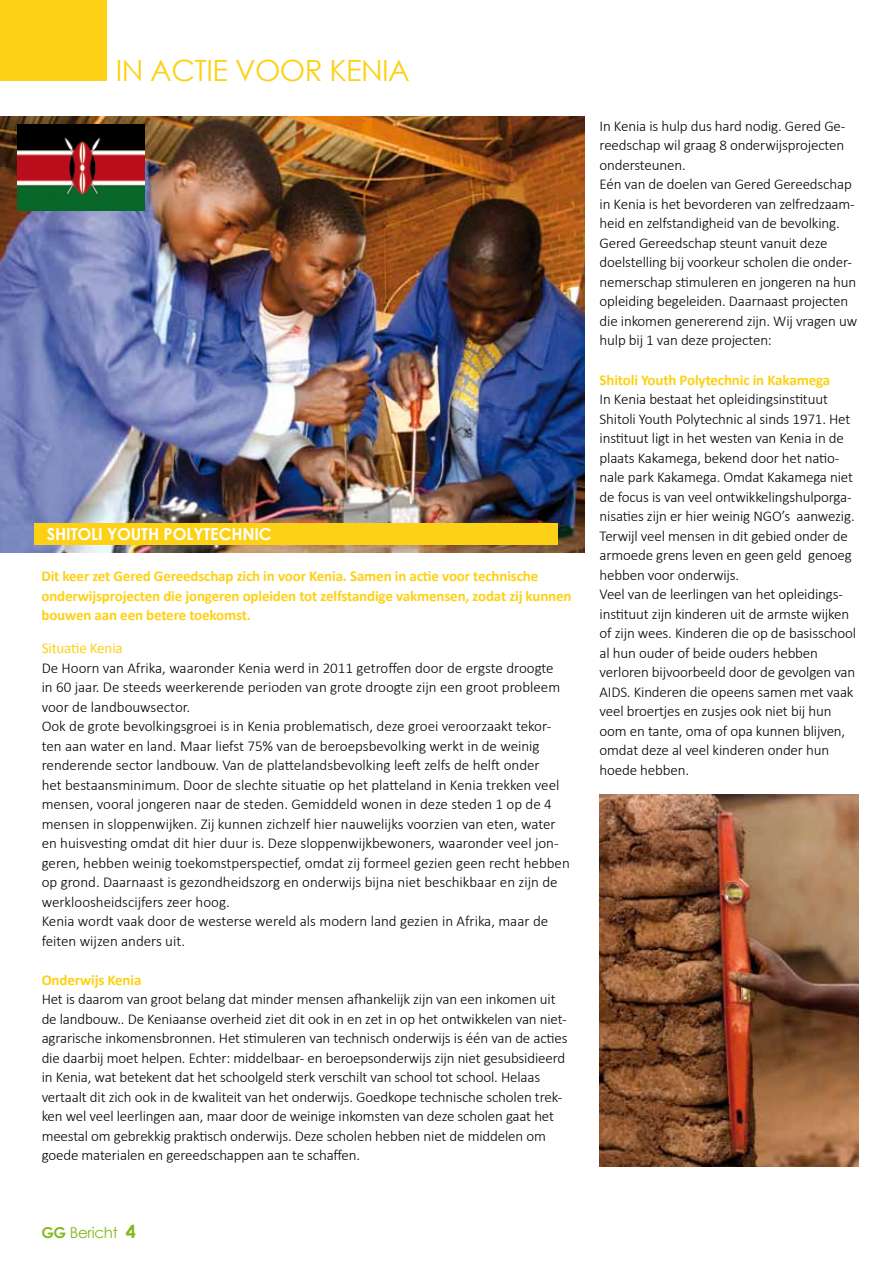
<style>
.page{position:relative;width:893px;height:1263px;background:#fff}
.page>*{position:absolute;margin:0;border:0;box-sizing:border-box;transform-origin:0 0}
.t1{font:29.25px "Century Gothic";letter-spacing:-.02em;color:#fdd115}
.t2{font:700 16.5px "Century Gothic";letter-spacing:-.01em;color:#fff}
.t3{font:300 15px/19.5px "Calibri";letter-spacing:-.01em;color:#000}
.t4{font:700 15px/19.5px "Calibri";letter-spacing:-.01em;color:#fdd115}
.t5{font:15px "Calibri";letter-spacing:-.01em;color:#fdd115}
.t6{font:15px "Century Gothic";letter-spacing:-.02em;color:#83b81a}
.s1{font-weight:700}
.s2{font-weight:700;font-size:18px}
</style>
<div class="page">
<div style="left:0;top:0;width:106px;height:81px;background:#fdd115"></div>
<img style="left:0;top:117px;width:585px;height:436px">
<img style="left:17px;top:125px;width:128px;height:86px">
<div style="left:35px;top:523px;width:523px;height:21px;background:#fdd115"></div>
<img style="left:600px;top:794px;width:258px;height:373px">
<h1 class="t1" style="left:116px;top:52px;width:71px">IN ACTIE</h1>
<h1 class="t1" style="left:235px;top:52px;width:176px">VOOR KENIA</h1>
<p class="t2" style="left:47px;top:523px;width:28px">SHITOLI</p>
<p class="t2" style="left:107px;top:523px;width:166px">YOUTH POLYTECHNIC</p>
<p class="t4" style="left:41px;top:567px;width:532px">Dit keer zet Gered Gereedschap zich in voor Kenia. Samen in actie voor technische onderwijsprojecten die jongeren opleiden tot zelfstandige vakmensen, zodat zij kunnen bouwen aan een betere toekomst.</p>
<p class="t5" style="left:42px;top:639px;width:83px">Situatie Kenia</p>
<p class="t3" style="left:42px;top:657px;width:530px">De Hoorn van Afrika, waaronder Kenia werd in 2011 getroffen door de ergste droogte<br>in 60 jaar. De steeds weerkerende perioden van grote droogte zijn een groot probleem voor de landbouwsector.<br>Ook de grote bevolkingsgroei is in Kenia problematisch, deze groei veroorzaakt tekor&shy;ten aan water en land. Maar liefst 75% van de beroepsbevolking werkt in de weinig renderende sector landbouw. Van de plattelandsbevolking leeft zelfs de helft onder<br>het bestaansminimum. Door de slechte situatie op het platteland in Kenia trekken veel mensen, vooral jongeren naar de steden. Gemiddeld wonen in deze steden 1 op de 4 mensen in sloppenwijken. Zij kunnen zichzelf hier nauwelijks voorzien van eten, water en huisvesting omdat dit hier duur is. Deze sloppenwijkbewoners, waaronder veel jon&shy;geren, hebben weinig toekomstperspectief, omdat zij formeel gezien geen recht hebben op grond. Daarnaast is gezondheidszorg en onderwijs bijna niet beschikbaar en zijn de werkloosheidscijfers zeer hoog.<br>Kenia wordt vaak door de westerse wereld als modern land gezien in Afrika, maar de feiten wijzen anders uit.</p>
<p class="t4" style="left:42px;top:970px;width:101px">Onderwijs Kenia</p>
<p class="t3" style="left:42px;top:989px;width:527px">Het is daarom van groot belang dat minder mensen afhankelijk zijn van een inkomen uit de landbouw.. De Keniaanse overheid ziet dit ook in en zet in op het ontwikkelen van niet&shy;agrarische inkomensbronnen. Het stimuleren van technisch onderwijs is één van de acties die daarbij moet helpen. Echter: middelbaar- en beroepsonderwijs zijn niet gesubsidieerd in Kenia, wat betekent dat het schoolgeld sterk verschilt van school tot school. Helaas vertaalt dit zich ook in de kwaliteit van het onderwijs. Goedkope technische scholen trek&shy;ken wel veel leerlingen aan, maar door de weinige inkomsten van deze scholen gaat het meestal om gebrekkig praktisch onderwijs. Deze scholen hebben niet de middelen om goede materialen en gereedschappen aan te schaffen.</p>
<p class="t6" style="left:41px;top:1224px;width:96px"><span class="s1">GG</span> BERICHT <span class="s2">4</span></p>
<p class="t3" style="left:600px;top:116px;width:259px">In Kenia is hulp dus hard nodig. Gered Ge&shy;reedschap wil graag 8 onderwijsprojecten ondersteunen.<br>Eén van de doelen van Gered Gereedschap in Kenia is het bevorderen van zelfredzaam&shy;heid en zelfstandigheid van de bevolking.<br>Gered Gereedschap steunt vanuit deze doelstelling bij voorkeur scholen die onder&shy;nemerschap stimuleren en jongeren na hun opleiding begeleiden. Daarnaast projecten die inkomen genererend zijn. Wij vragen uw hulp bij 1 van deze projecten:</p>
<p class="t4" style="left:600px;top:370px;width:232px">Shitoli Youth Polytechnic in Kakamega</p>
<p class="t3" style="left:600px;top:389px;width:258px">In Kenia bestaat het opleidingsinstituut Shitoli Youth Polytechnic al sinds 1971. Het instituut ligt in het westen van Kenia in de plaats Kakamega, bekend door het natio&shy;nale park Kakamega. Omdat Kakamega niet de focus is van veel ontwikkelingshulporga&shy;nisaties zijn er hier weinig NGO’s aanwezig.<br>Terwijl veel mensen in dit gebied onder de armoede grens leven en geen geld genoeg hebben voor onderwijs.<br>Veel van de leerlingen van het opleidings&shy;instituut zijn kinderen uit de armste wijken of zijn wees. Kinderen die op de basisschool al hun ouder of beide ouders hebben verloren bijvoorbeeld door de gevolgen van AIDS. Kinderen die opeens samen met vaak veel broertjes en zusjes ook niet bij hun oom en tante, oma of opa kunnen blijven, omdat deze al veel kinderen onder hun hoede hebben.</p>
</div>
